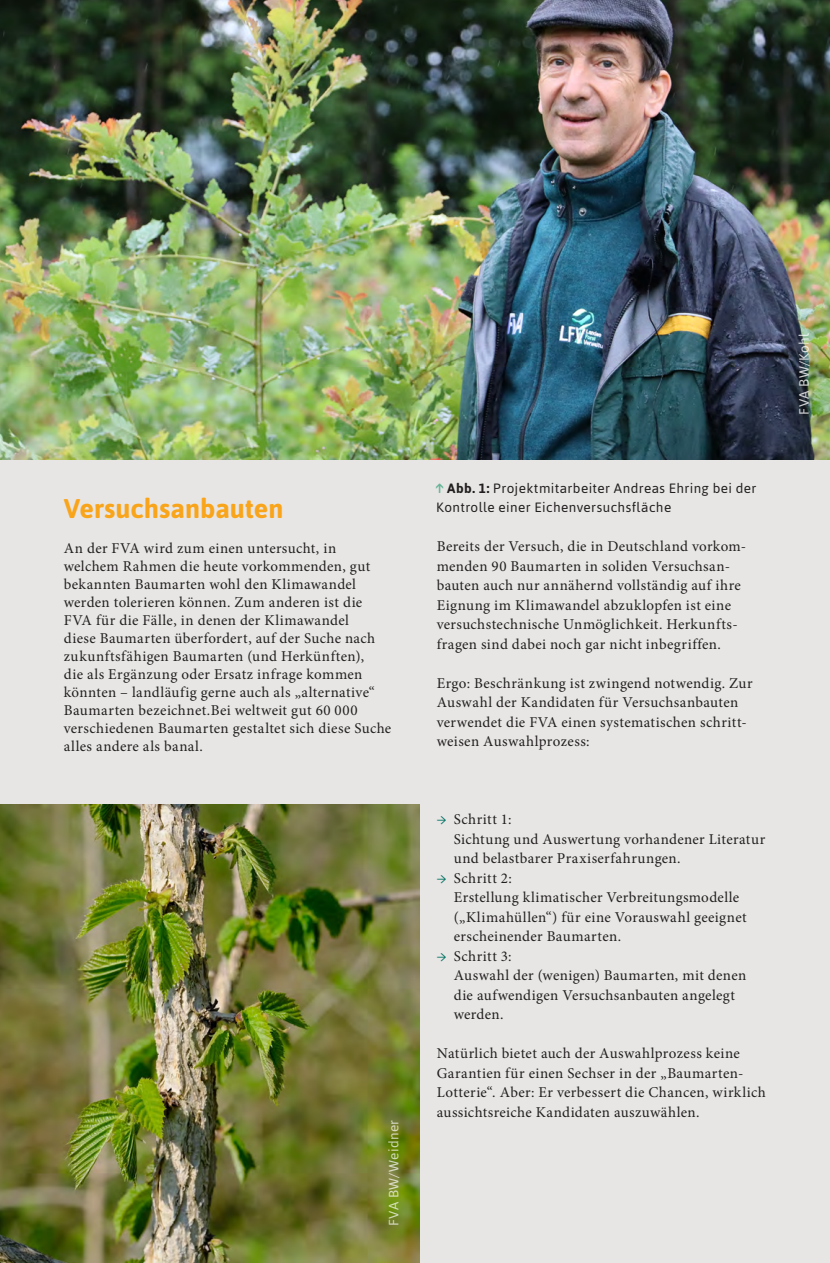
<style>
.page{position:relative;width:830px;height:1263px;background:#fff}
.page>*{position:absolute;margin:0;border:0;box-sizing:border-box;transform-origin:0 0}
.t1{font:700 27px "Asap";color:#f9a51b}
.t2{font:15px/19.5px "Minion Pro";letter-spacing:.025em;color:#231f20}
.t3{font:13.5px/19.5px "Asap";letter-spacing:.03em;color:#231f20}
.t4{font:13.5px "Asap";letter-spacing:.025em;color:#fff}
.s1{font-weight:700;color:#66b597}
.s2{font-weight:700}
.s3{color:#007261}
</style>
<div class="page">
<div style="left:0;top:0;width:829px;height:1263px;background:#e8e6e5"></div>
<img style="left:0;top:805px;width:419px;height:458px">
<img style="left:0;top:0;width:829px;height:459px">
<p class="t3" style="left:436px;top:478px;width:321px"><span class="s1">↑</span> <span class="s2">Abb. 1:</span> Projektmitarbeiter Andreas Ehring bei der<br>Kontrolle einer Eichenversuchsfläche</p>
<h2 class="t1" style="left:64px;top:490px;width:221px">Versuchsanbauten</h2>
<p class="t2" style="left:64px;top:539px;width:329px;line-height:18px">An der FVA wird zum einen untersucht, in welchem Rahmen die heute vorkommenden, gut bekannten Baumarten wohl den Klimawandel werden tolerieren können. Zum anderen ist die FVA für die Fälle, in denen der Klimawandel<br>diese Baumarten überfordert, auf der Suche nach zukunftsfähigen Baumarten (und Herkünften),<br>die als Ergänzung oder Ersatz infrage kommen könnten – landläufig gerne auch als „alternative“ Baumarten bezeichnet.Bei weltweit gut 60 000 verschiedenen Baumarten gestaltet sich diese Suche alles andere als banal.</p>
<p class="t2" style="left:436px;top:537px;width:311px">Bereits der Versuch, die in Deutschland vorkom&shy;menden 90 Baumarten in soliden Versuchsan&shy;bauten auch nur annähernd vollständig auf ihre Eignung im Klimawandel abzuklopfen ist eine versuchstechnische Unmöglichkeit. Herkunfts&shy;fragen sind dabei noch gar nicht inbegriffen.</p>
<p class="t2" style="left:436px;top:673px;width:317px">Ergo: Beschränkung ist zwingend notwendig. Zur Auswahl der Kandidaten für Versuchsanbauten verwendet die FVA einen systematischen schritt&shy;weisen Auswahlprozess:</p>
<p class="t4" style="left:384px;top:1226px;width:108px;rotate:-90deg">FVA BW/Weidner</p>
<p class="t2" style="left:453px;top:810px;width:313px;text-indent:-17px"><span class="s3">→</span> Schritt 1:<br>Sichtung und Auswertung vorhandener Literatur und belastbarer Praxiserfahrungen.</p>
<p class="t2" style="left:453px;top:868px;width:294px;text-indent:-17px"><span class="s3">→</span> Schritt 2:<br>Erstellung klimatischer Verbreitungsmodelle („Klimahüllen“) für eine Vorauswahl geeignet erscheinender Baumarten.</p>
<p class="t2" style="left:453px;top:946px;width:294px;text-indent:-17px"><span class="s3">→</span> Schritt 3:<br>Auswahl der (wenigen) Baumarten, mit denen die aufwendigen Versuchsanbauten angelegt werden.</p>
<p class="t2" style="left:436px;top:1044px;width:330px">Natürlich bietet auch der Auswahlprozess keine Garantien für einen Sechser in der „Baumarten-Lotterie“. Aber: Er verbessert die Chancen, wirklich aussichtsreiche Kandidaten auszuwählen.</p>
<p class="t4" style="left:794px;top:415px;width:83px;rotate:-90deg">FVA BW/Kohl</p>
</div>
